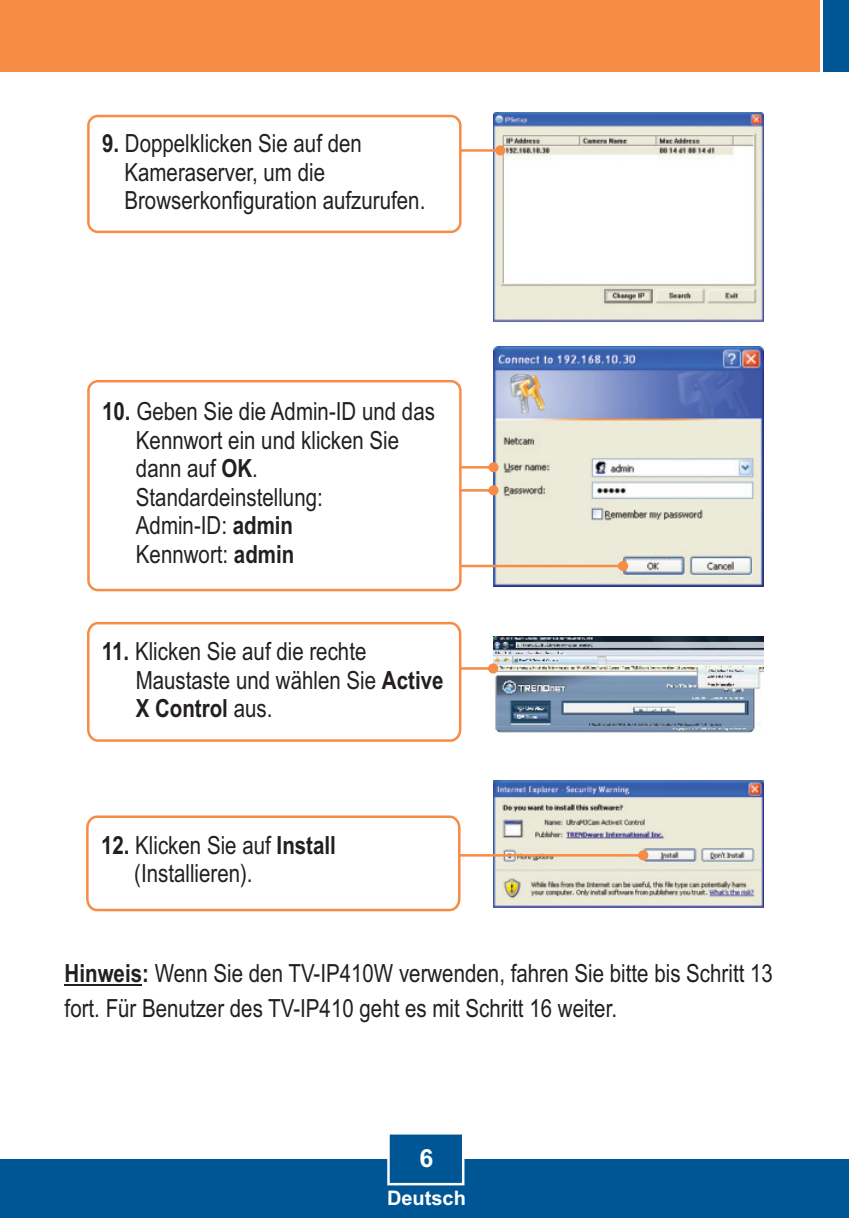
<style>
.page{position:relative;width:849px;height:1218px;background:#fff}
.page>*{position:absolute;margin:0;border:0;box-sizing:border-box;transform-origin:0 0}
.t1{font:25px/28.5px "Arial Narrow";color:#231f20}
.t2{font:700 25px "Arial";color:#fff}
.t3{font:700 20px "Arial";color:#fff}
.s1{font-weight:700}
</style>
<div class="page">
<img style="left:493px;top:636px;width:270px;height:97px">
<img style="left:493px;top:780px;width:270px;height:127px">
<img style="left:493px;top:346px;width:270px;height:240px">
<svg style="left:463px;top:663px;width:35px;height:10px"></svg>
<img style="left:493px;top:112px;width:270px;height:209px">
<svg style="left:461px;top:145px;width:44px;height:10px"></svg>
<div style="left:0;top:1159px;width:849px;height:58px;background:#005595"></div>
<div style="left:0;top:0;width:820px;height:72px;background:#f68c45"></div>
<div style="left:823px;top:0;width:26px;height:72px;background:#005595"></div>
<svg style="left:387px;top:1134px;width:78px;height:52px"></svg>
<svg style="left:86px;top:814px;width:562px;height:98px"></svg>
<svg style="left:461px;top:462px;width:167px;height:109px"></svg>
<div style="left:87px;top:380px;width:374px;height:211px;background:#fff;border:3px solid #f68c45;border-radius:9px"></div>
<hr style="left:65px;top:984px;width:77px;height:1px;background:#231f20">
<div style="left:87px;top:115px;width:374px;height:118px;background:#fff;border:3px solid #f68c45;border-radius:9px"></div>
<svg style="left:87px;top:621px;width:376px;height:121px"></svg>
<p class="t1" style="left:124px;top:132px;width:302px;text-indent:-22px"><span class="s1">9.</span> Doppelklicken Sie auf den<br>Kameraserver, um die<br>Browserkonfiguration aufzurufen.</p>
<p class="t1" style="left:136px;top:400px;width:301px;text-indent:-34px"><span class="s1">10.</span> Geben Sie die Admin-ID und das<br>Kennwort ein und klicken Sie dann auf <span class="s1">OK</span>.<br>Standardeinstellung:<br>Admin-ID: <span class="s1">admin<br></span>Kennwort: <span class="s1">admin</span></p>
<p class="t1" style="left:136px;top:639px;width:309px;text-indent:-34px"><span class="s1">11.</span> Klicken Sie auf die rechte<br>Maustaste und wählen Sie <span class="s1">Active<br>X Control</span> aus.</p>
<p class="t1" style="left:134px;top:833px;width:203px;text-indent:-33px"><span class="s1">12.</span> Klicken Sie auf <span class="s1">Install </span>(Installieren).</p>
<p class="t1" style="left:65px;top:958px;width:710px;line-height:35px"><span class="s1">Hinweis:</span> Wenn Sie den TV-IP410W verwenden, fahren Sie bitte bis Schritt 13 fort. Für Benutzer des TV-IP410 geht es mit Schritt 16 weiter.</p>
<p class="t2" style="left:419px;top:1148px;width:15px">6</p>
<p class="t3" style="left:387px;top:1190px;width:80px">Deutsch</p>
</div>
